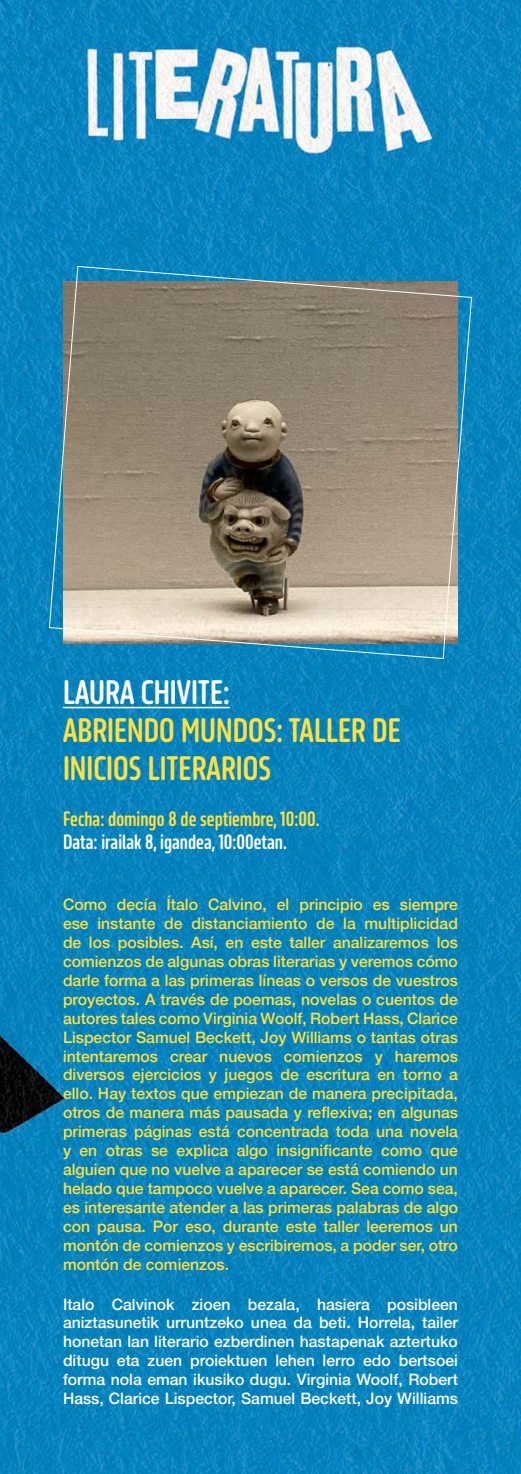
<style>
.page{position:relative;width:521px;height:1474px;background:#fff}
.page>*{position:absolute;margin:0;border:0;box-sizing:border-box;transform-origin:0 0}
.t1{font:700 31.5px/37.8px "October Compressed DL";color:#ffe03c}
.t2{font:700 31.5px "October Compressed DL";color:#fff}
.t3{font:700 19.25px "October Compressed DL";color:#ffe03c}
.t4{font:700 19.25px "October Compressed DL";color:#fff}
.t5{font:500 15.75px/18.9px "Helvetica Neue";color:#ffe03c;text-align:justify}
.t6{font:500 15.75px/18.9px "Helvetica Neue";color:#fff;text-align:justify}
</style>
<div class="page">
<img style="left:0;top:0;width:521px;height:1473px">
<hr style="left:63px;top:706px;width:167px;height:2px;background:#fff">
<svg style="left:48px;top:265px;width:424px;height:394px;background:#878d85"></svg>
<h1 class="t2" style="left:63px;top:672px;width:168px">LAURA CHIVITE:</h1>
<h1 class="t1" style="left:63px;top:712px;width:339px">ABRIENDO MUNDOS: TALLER DE<br>INICIOS LITERARIOS</h1>
<p class="t3" style="left:63px;top:806px;width:258px">Fecha: domingo 8 de septiembre, 10:00.</p>
<p class="t4" style="left:63px;top:830px;width:225px">Data: irailak 8, igandea, 10:00etan.</p>
<p class="t5" style="left:63px;top:894px;width:396px">Como decía Ítalo Calvino, el principio es siempre ese instante de distanciamiento de la multiplicidad de los posibles. Así, en este taller analizaremos los comienzos de algunas obras literarias y veremos cómo darle forma a las primeras líneas o versos de vuestros proyectos. A través de poemas, novelas o cuentos de autores tales como Virginia Woolf, Robert Hass, Clarice Lispector Samuel Beckett, Joy Williams o tantas otras intentaremos crear nuevos comienzos y haremos diversos ejercicios y juegos de escritura en torno a ello. Hay textos que empiezan de manera precipitada, otros de manera más pausada y reflexiva; en algunas primeras páginas está concentrada toda una novela y en otras se explica algo insignificante como que alguien que no vuelve a aparecer se está comiendo un helado que tampoco vuelve a aparecer. Sea como sea, es interesante atender a las primeras palabras de algo con pausa. Por eso, durante este taller leeremos un montón de comienzos y escribiremos, a poder ser, otro montón de comienzos.</p>
<p class="t6" style="left:63px;top:1293px;width:396px">Italo Calvinok zioen bezala, hasiera posibleen aniztasunetik urruntzeko unea da beti. Horrela, tailer honetan lan literario ezberdinen hastapenak aztertuko ditugu eta zuen proiektuen lehen lerro edo bertsoei forma nola eman ikusiko dugu. Virginia Woolf, Robert Hass, Clarice Lispector, Samuel Beckett, Joy Williams</p>
</div>
